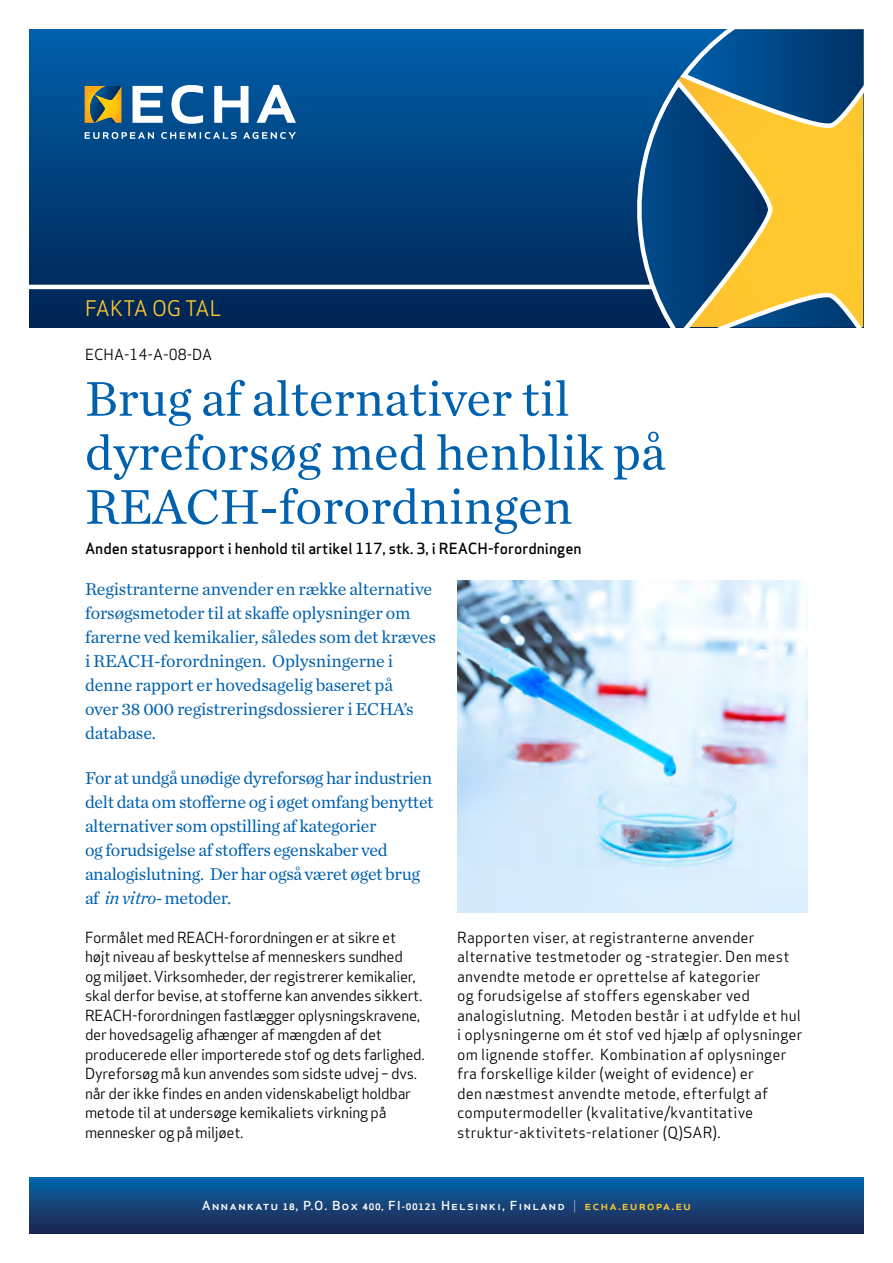
<style>
.page{position:relative;width:893px;height:1263px;background:#fff}
.page>*{position:absolute;margin:0;border:0;box-sizing:border-box;transform-origin:0 0}
.t1{font:51px/54px "Chronicle Text G1";color:#0061af}
.t2{font:21px "Apex Sans";color:#ffc92f}
.t3{font:18px/24px "Chronicle Text G1";letter-spacing:-.01em;color:#0061af}
.t4{font:15px/19.5px "Apex Sans";letter-spacing:-.02em;color:#000}
.t5{font:15px/19.5px "Apex Sans";letter-spacing:.01em;color:#000}
.t6{font:500 15px "Apex Sans";color:#000}
.t7{font:15px "Apex Sans";color:#000}
.t8{font:500 12.15px "Apex Sans";letter-spacing:.075em;color:#fff;scale:1.08 1}
.s1{font-style:italic}
.s2{font-weight:700;font-size:8.7px}
.s3{font-weight:700;font-size:8.25px}
.s4{font-weight:300}
.s5{color:#ffc92f}
</style>
<div class="page">
<div style="left:30px;top:1178px;width:833px;height:55px;background:linear-gradient(to bottom,#0464a9,#21244c)"></div>
<svg style="left:30px;top:29px;width:596px;height:298px;background:#00417d"></svg>
<svg style="left:626px;top:29px;width:237px;height:298px;background:#697d6c"></svg>
<svg style="left:85px;top:132px;width:211px;height:7px"></svg>
<svg style="left:133px;top:85px;width:163px;height:39px"></svg>
<svg style="left:85px;top:86px;width:36px;height:37px"></svg>
<hr style="left:26px;top:285px;width:627px;height:4px;background:#fff">
<img style="left:457px;top:581px;width:351px;height:331px">
<h2 class="t2" style="left:85px;top:291px;width:138px">FAKTA OG TAL</h2>
<p class="t7" style="left:85px;top:342px;width:129px">ECHA-14-A-08-DA</p>
<h1 class="t1" style="left:85px;top:369px;width:582px">Brug af alternativer til dyreforsøg med henblik på<br>REACH-forordningen</h1>
<p class="t6" style="left:85px;top:535px;width:498px">Anden statusrapport i henhold til artikel 117, stk. 3, i REACH-forordningen</p>
<p class="t3" style="left:85px;top:576px;width:352px">Registranterne anvender en række alternative forsøgsmetoder til at skaffe oplysninger om farerne ved kemikalier, således som det kræves i REACH-forordningen. Oplysningerne i denne rapport er hovedsagelig baseret på<br>over 38 000 registreringsdossierer i ECHA’s database.</p>
<p class="t3" style="left:85px;top:765px;width:350px">For at undgå unødige dyreforsøg har industrien delt data om stofferne og i øget omfang benyttet alternativer som opstilling af kategorier<br>og forudsigelse af stoffers egenskaber ved analogislutning. Der har også været øget brug af <span class="s1">in vitro-</span> metoder.</p>
<p class="t4" style="left:85px;top:926px;width:341px">Formålet med REACH-forordningen er at sikre et højt niveau af beskyttelse af menneskers sundhed<br>og miljøet. Virksomheder, der registrerer kemikalier, skal derfor bevise, at stofferne kan anvendes sikkert.<br>REACH-forordningen fastlægger oplysningskravene, der hovedsagelig afhænger af mængden af det producerede eller importerede stof og dets farlighed.<br>Dyreforsøg må kun anvendes som sidste udvej – dvs. når der ikke findes en anden videnskabeligt holdbar metode til at undersøge kemikaliets virkning på mennesker og på miljøet.</p>
<p class="t5" style="left:457px;top:926px;width:347px">Rapporten viser, at registranterne anvender alternative testmetoder og -strategier. Den mest anvendte metode er oprettelse af kategorier<br>og forudsigelse af stoffers egenskaber ved analogislutning. Metoden består i at udfylde et hul i oplysningerne om ét stof ved hjælp af oplysninger om lignende stoffer. Kombination af oplysninger fra forskellige kilder (weight of evidence) er<br>den næstmest anvendte metode, efterfulgt af computermodeller (kvalitative/kvantitative struktur-aktivitets-relationer (Q)SAR).</p>
<p class="t8" style="left:202px;top:1195px;width:455px">Annankatu <span class="s2">18</span>, P.O. Box <span class="s2">400,</span> FI<span class="s3">-</span><span class="s2">00121</span> Helsinki, Finland <span class="s4">|</span> <span class="s5">echa.europa.eu</span></p>
</div>
